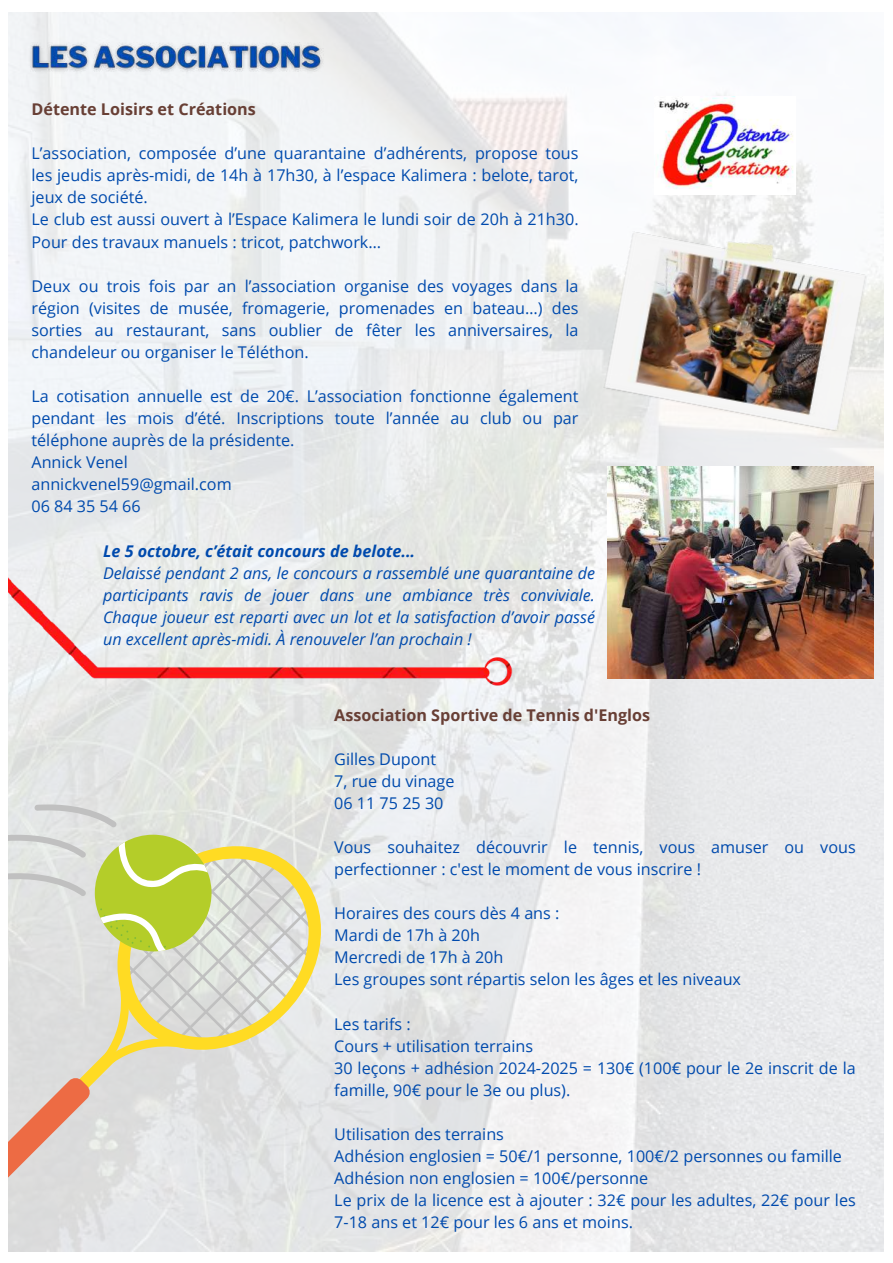
<style>
.page{position:relative;width:893px;height:1263px;background:#fff}
.page>*{position:absolute;margin:0;border:0;box-sizing:border-box;transform-origin:0 0}
.t1{font:16.2px/22px "Open Sans";color:#004aad}
.t2{font:italic 16.2px/22px "Open Sans";color:#004aad;text-align:justify}
.t3{font:700 16.2px "Open Sans";color:#683f35}
.t4{font:italic 700 16.2px "Open Sans";color:#004aad}
</style>
<div class="page">
<img style="left:9px;top:13px;width:875px;height:1238px">
<img style="left:655px;top:96px;width:141px;height:98px">
<svg style="left:317px;top:834px;width:16px;height:228px;background:#e7e8e1"></svg>
<svg style="left:9px;top:802px;width:308px;height:381px;background:#dddbc1"></svg>
<img style="left:603px;top:219px;width:267px;height:214px">
<img style="left:607px;top:467px;width:267px;height:211px">
<img style="left:24px;top:37px;width:306px;height:40px">
<img style="left:9px;top:525px;width:503px;height:161px">
<p class="t3" style="left:32px;top:98px;width:226px">Détente Loisirs et Créations</p>
<p class="t1" style="left:32px;top:142px;width:549px">L’association, composée d’une quarantaine d’adhérents, propose tous les jeudis après-midi, de 14h à 17h30, à l’espace Kalimera : belote, tarot, jeux de société.<br>Le club est aussi ouvert à l’Espace Kalimera le lundi soir de 20h à 21h30.<br>Pour des travaux manuels : tricot, patchwork…</p>
<p class="t1" style="left:32px;top:274px;width:549px;text-align:justify">Deux ou trois fois par an l’association organise des voyages dans la région (visites de musée, fromagerie, promenades en bateau…) des sorties au restaurant, sans oublier de fêter les anniversaires, la chandeleur ou organiser le Téléthon.</p>
<p class="t1" style="left:31px;top:385px;width:549px">La cotisation annuelle est de 20€. L’association fonctionne également pendant les mois d’été. Inscriptions toute l’année au club ou par téléphone auprès de la présidente.<br>Annick Venel<br>annickvenel59@gmail.com<br>06 84 35 54 66</p>
<p class="t4" style="left:103px;top:539px;width:314px">Le 5 octobre, c’était concours de belote...</p>
<p class="t2" style="left:103px;top:561px;width:493px">Delaissé pendant 2 ans, le concours a rassemblé une quarantaine de participants ravis de jouer dans une ambiance très conviviale.<br>Chaque joueur est reparti avec un lot et la satisfaction d’avoir passé un excellent après-midi. À renouveler l’an prochain !</p>
<p class="t3" style="left:334px;top:703px;width:317px">Association Sportive de Tennis d'Englos</p>
<p class="t1" style="left:334px;top:747px;width:122px">Gilles Dupont<br>7, rue du vinage<br>06 11 75 25 30</p>
<p class="t1" style="left:334px;top:836px;width:523px">Vous souhaitez découvrir le tennis, vous amuser ou vous perfectionner : c'est le moment de vous inscrire !</p>
<p class="t1" style="left:334px;top:902px;width:408px">Horaires des cours dès 4 ans :<br>Mardi de 17h à 20h<br>Mercredi de 17h à 20h<br>Les groupes sont répartis selon les âges et les niveaux</p>
<p class="t1" style="left:334px;top:1012px;width:523px">Les tarifs :<br>Cours + utilisation terrains<br>30 leçons + adhésion 2024-2025 = 130€ (100€ pour le 2e inscrit de la famille, 90€ pour le 3e ou plus).</p>
<p class="t1" style="left:334px;top:1122px;width:523px">Utilisation des terrains<br>Adhésion englosien = 50€/1 personne, 100€/2 personnes ou famille Adhésion non englosien = 100€/personne<br>Le prix de la licence est à ajouter : 32€ pour les adultes, 22€ pour les 7-18 ans et 12€ pour les 6 ans et moins.</p>
</div>
